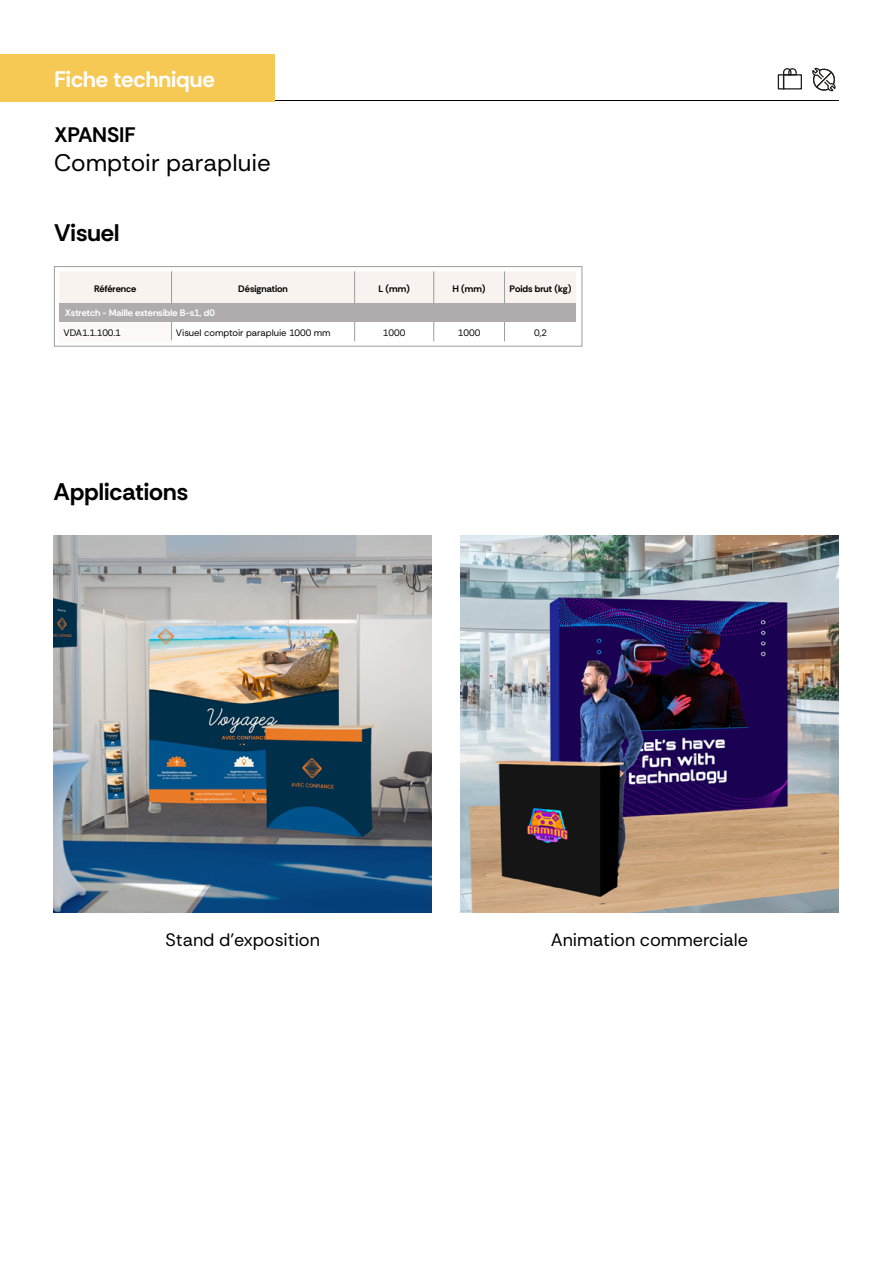
<style>
.page{position:relative;width:893px;height:1263px;background:#fff}
.page>*{position:absolute;margin:0;border:0;box-sizing:border-box;transform-origin:0 0}
.t1{font:700 24px "Rethink Sans";color:#000}
.t2{font:24px "Rethink Sans";color:#000}
.t3{font:700 22.5px "Rethink Sans";color:#fff}
.t4{font:700 21px "Rethink Sans";letter-spacing:-.01em;color:#000}
.t5{font:18px "Rethink Sans";letter-spacing:-.005em;color:#000}
.t6{font:9.45px "Rethink Sans";letter-spacing:-.005em;color:#000}
.t7{font:700 9.45px "Rethink Sans";color:#000}
.t8{font:700 9.45px "Rethink Sans";letter-spacing:-.005em;color:#fff}
</style>
<div class="page">
<hr style="left:275px;top:100px;width:564px;height:1px;background:#000">
<div style="left:0;top:54px;width:275px;height:47px;background:#f6c955"></div>
<svg style="left:59px;top:271px;width:517px;height:70px"></svg>
<div style="left:54px;top:266px;width:528px;height:81px;border:1px solid #9d9d9c"></div>
<hr style="left:171px;top:306px;width:1px;height:34px;background:#9d9d9c">
<div style="left:59px;top:304px;width:517px;height:18px;background:#b0abad"></div>
<img style="left:54px;top:535px;width:377px;height:378px">
<img style="left:461px;top:535px;width:377px;height:378px">
<svg style="left:783px;top:68px;width:14px;height:6px"></svg>
<div style="left:783px;top:74px;width:19px;height:16px;border:1px solid #1f1c1a"></div>
<div style="left:778px;top:74px;width:6px;height:16px;border:1px solid #1f1c1a"></div>
<svg style="left:812px;top:67px;width:24px;height:25px"></svg>
<h2 class="t3" style="left:54px;top:65px;width:162px">Fiche technique</h2>
<h3 class="t4" style="left:54px;top:122px;width:83px">XPANSIF</h3>
<h1 class="t2" style="left:54px;top:148px;width:218px">Comptoir parapluie</h1>
<h1 class="t1" style="left:54px;top:218px;width:67px">Visuel</h1>
<p class="t7" style="left:94px;top:283px;width:44px">Référence</p>
<p class="t7" style="left:238px;top:283px;width:51px">Désignation</p>
<p class="t7" style="left:378px;top:283px;width:33px">L (mm)</p>
<p class="t7" style="left:452px;top:283px;width:35px">H (mm)</p>
<p class="t7" style="left:510px;top:283px;width:64px">Poids brut (kg)</p>
<p class="t6" style="left:64px;top:327px;width:59px">VDA1.1.100.1</p>
<p class="t6" style="left:176px;top:327px;width:156px">Visuel comptoir parapluie 1000 mm</p>
<p class="t6" style="left:383px;top:327px;width:24px">1000</p>
<p class="t6" style="left:458px;top:327px;width:24px">1000</p>
<p class="t6" style="left:534px;top:327px;width:14px">0,2</p>
<p class="t8" style="left:65px;top:306px;width:151px">Xstretch - Maille extensible B-s1, d0</p>
<h1 class="t1" style="left:54px;top:477px;width:136px">Applications</h1>
<h3 class="t5" style="left:166px;top:928px;width:156px">Stand d’exposition</h3>
<h3 class="t5" style="left:551px;top:928px;width:198px">Animation commerciale</h3>
</div>
